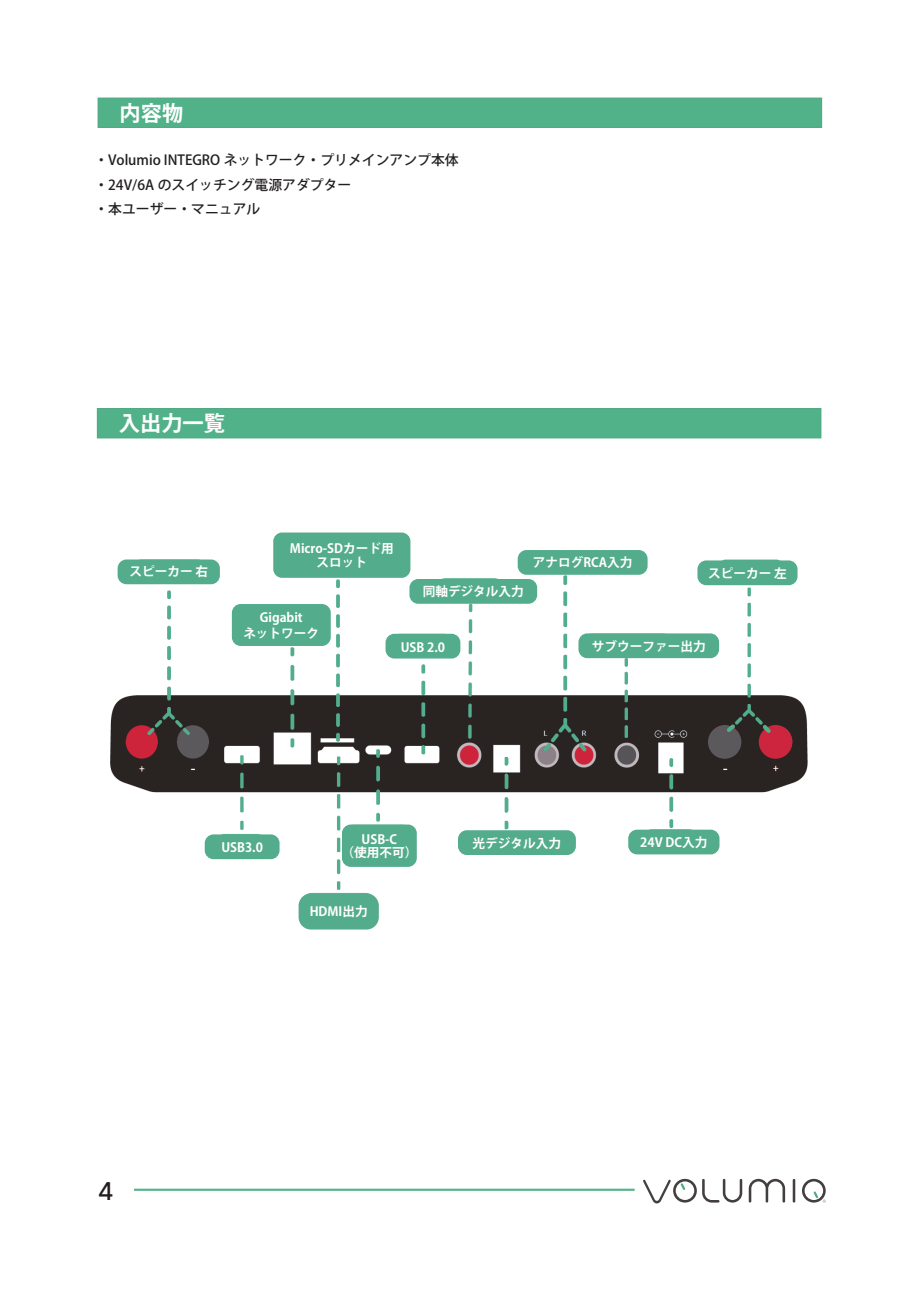
<style>
.page{position:relative;width:919px;height:1289px;background:#fff}
.page>*{position:absolute;margin:0;border:0;box-sizing:border-box;transform-origin:0 0}
.t1{font:24.45px "Inter";color:#231f20}
.t2{font:700 21.3px "Koz Go Pro";color:#fff}
.t3{font:500 13.8px/24.2px "Koz Go Pro";color:#231f20}
.t4{font:700 12.6px/15.6px "Koz Go Pro";color:#fff;text-align:center}
</style>
<div class="page">
<hr style="left:134px;top:1188px;width:500px;height:2px;background:#51b289">
<hr style="left:792px;top:1178px;width:3px;height:24px;background:#443f3f">
<svg style="left:748px;top:1178px;width:37px;height:24px"></svg>
<svg style="left:702px;top:1178px;width:40px;height:24px"></svg>
<svg style="left:643px;top:1178px;width:53px;height:25px"></svg>
<svg style="left:802px;top:1178px;width:23px;height:24px"></svg>
<img style="left:110px;top:533px;width:698px;height:397px">
<div style="left:118px;top:559px;width:102px;height:25px;background:#53ac8b;border-radius:9px"></div>
<div style="left:273px;top:532px;width:137px;height:46px;background:#53ac8b;border-radius:9px"></div>
<div style="left:409px;top:579px;width:128px;height:24px;background:#53ac8b;border-radius:9px"></div>
<div style="left:232px;top:604px;width:99px;height:42px;background:#53ac8b;border-radius:9px"></div>
<div style="left:385px;top:633px;width:75px;height:25px;background:#53ac8b;border-radius:9px"></div>
<div style="left:517px;top:550px;width:130px;height:25px;background:#53ac8b;border-radius:9px"></div>
<div style="left:578px;top:633px;width:141px;height:25px;background:#53ac8b;border-radius:9px"></div>
<div style="left:697px;top:560px;width:100px;height:25px;background:#53ac8b;border-radius:9px"></div>
<div style="left:628px;top:829px;width:91px;height:25px;background:#53ac8b;border-radius:9px"></div>
<div style="left:205px;top:834px;width:74px;height:25px;background:#53ac8b;border-radius:9px"></div>
<div style="left:298px;top:893px;width:81px;height:36px;background:#53ac8b;border-radius:12px"></div>
<div style="left:342px;top:824px;width:75px;height:42px;background:#53ac8b;border-radius:9px"></div>
<div style="left:458px;top:830px;width:118px;height:25px;background:#53ac8b;border-radius:9px"></div>
<div style="left:758px;top:725px;width:34px;height:33px;background:#cd253d;border-radius:50%"></div>
<div style="left:708px;top:725px;width:33px;height:33px;background:#5b595b;border-radius:50%"></div>
<svg style="left:726px;top:724px;width:9px;height:8px"></svg>
<svg style="left:762px;top:725px;width:8px;height:8px"></svg>
<div style="left:98px;top:98px;width:723px;height:29px;background:#51b289"></div>
<div style="left:98px;top:98px;width:723px;height:30px;border:1px solid #51aa83"></div>
<div style="left:97px;top:408px;width:723px;height:30px;background:#51b289"></div>
<h2 class="t2" style="left:98px;top:99px;width:87px">　内容物</h2>
<p class="t3" style="left:94px;top:149px;width:366px">・Volumio INTEGRO ネットワーク・プリメインアンプ本体・24V/6A のスイッチング電源アダプター<br>・本ユーザー・マニュアル</p>
<h2 class="t2" style="left:98px;top:410px;width:129px">　入出力一覧</h2>
<p class="t4" style="left:129px;top:564px;width:80px">スピーカー右</p>
<p class="t4" style="left:290px;top:542px;width:105px;line-height:13.8px">Micro-SDカード用スロット</p>
<p class="t4" style="left:243px;top:610px;width:77px">Gigabit<br>ネットワーク</p>
<p class="t4" style="left:422px;top:584px;width:103px">同軸デジタル入力</p>
<p class="t4" style="left:401px;top:640px;width:46px">USB 2.0</p>
<p class="t4" style="left:532px;top:555px;width:101px">アナログRCA入力</p>
<p class="t4" style="left:708px;top:566px;width:80px">スピーカー左</p>
<p class="t4" style="left:591px;top:639px;width:115px">サブウーファー出力</p>
<p class="t4" style="left:341px;top:833px;width:77px;line-height:13px">USB-C<br>（使用不可）</p>
<p class="t4" style="left:221px;top:840px;width:43px">USB3.0</p>
<p class="t4" style="left:640px;top:835px;width:69px">24V DC入力</p>
<p class="t4" style="left:472px;top:836px;width:90px">光デジタル入力</p>
<h1 class="t1" style="left:98px;top:1173px;width:17px">4</h1>
<p class="t4" style="left:309px;top:904px;width:60px">HDMI出力</p>
</div>
